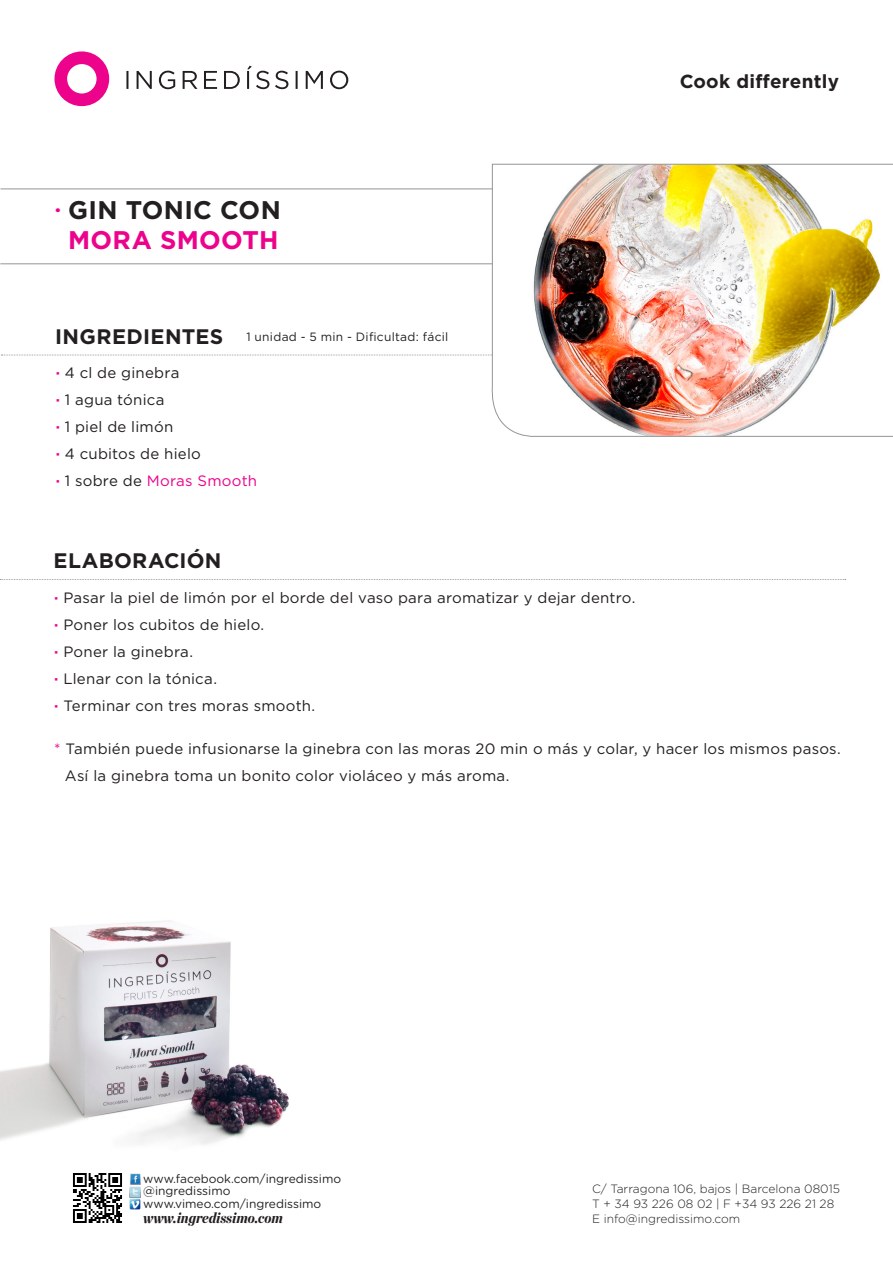
<style>
.page{position:relative;width:893px;height:1263px;background:#fff}
.page>*{position:absolute;margin:0;border:0;box-sizing:border-box;transform-origin:0 0}
.t1{font:700 25.5px "Gotham";letter-spacing:.015em;color:#231f20}
.t2{font:700 25.5px "Gotham";letter-spacing:.015em;color:#ed028c}
.t3{font:700 21px "Gotham";letter-spacing:.015em;color:#231f20}
.t4{font:700 18.9px "Gotham";letter-spacing:.015em;color:#231f20}
.t5{font:15px/27px "Gotham";letter-spacing:.015em;color:#231f20}
.t6{font:15px "Gotham";letter-spacing:.02em;color:#ed028c}
.t7{font:italic 900 15px "Chronicle Disp Cond";color:#231f20}
.t8{font:300 12px "Gotham Rounded";color:#231f20}
.t9{font:12px "Gotham Rounded";color:#231f20}
.t10{font:12px "Gotham";letter-spacing:.025em;color:#231f20}
.s1{font-family:"Helvetica";color:#ed028c}
.s2{font-weight:700;color:#ed028c}
.s3{font-weight:700}
.s4{color:#231f20}
.s5{color:#ed028c}
</style>
<div class="page">
<div style="left:55px;top:51px;width:54px;height:55px;border:13px solid #ed028c;border-radius:50%"></div>
<svg style="left:126px;top:66px;width:222px;height:23px"></svg>
<hr style="left:1px;top:189px;width:845px;height:1px;background:#939598">
<hr style="left:0;top:263px;width:845px;height:1px;background:#939598">
<svg style="left:1px;top:355px;width:488px;height:1px"></svg>
<svg style="left:0;top:579px;width:846px;height:1px"></svg>
<img style="left:489px;top:163px;width:404px;height:274px">
<img style="left:73px;top:1173px;width:49px;height:50px">
<svg style="left:130px;top:1173px;width:11px;height:37px"></svg>
<img style="left:0;top:920px;width:289px;height:225px">
<p class="t1" style="left:55px;top:193px;width:228px"><span class="s1">·</span> GIN TONIC CON</p>
<p class="t2" style="left:68px;top:223px;width:212px">MORA SMOOTH</p>
<p class="t3" style="left:55px;top:322px;width:170px">INGREDIENTES</p>
<p class="t10" style="left:246px;top:329px;width:204px">1 unidad - 5 min - Dificultad: fácil</p>
<p class="t5" style="left:56px;top:359px;width:125px"><span class="s2">·</span> 4 cl de ginebra</p>
<p class="t5" style="left:56px;top:386px;width:110px"><span class="s2">·</span> 1 agua tónica</p>
<p class="t5" style="left:56px;top:413px;width:119px"><span class="s2">·</span> 1 piel de limón</p>
<p class="t5" style="left:56px;top:440px;width:146px"><span class="s2">·</span> 4 cubitos de hielo</p>
<p class="t6" style="left:56px;top:471px;width:203px"><span class="s3">·</span> <span class="s4">1 sobre de</span> Moras Smooth</p>
<p class="t3" style="left:54px;top:547px;width:169px">ELABORACIÓN</p>
<p class="t4" style="left:680px;top:69px;width:161px">Cook differently</p>
<p class="t5" style="left:54px;top:584px;width:583px"><span class="s2">·</span> Pasar la piel de limón por el borde del vaso para aromatizar y dejar dentro.</p>
<p class="t5" style="left:54px;top:611px;width:212px"><span class="s2">·</span> Poner los cubitos de hielo.</p>
<p class="t5" style="left:54px;top:638px;width:140px"><span class="s2">·</span> Poner la ginebra.</p>
<p class="t5" style="left:54px;top:665px;width:164px"><span class="s2">·</span> Llenar con la tónica.</p>
<p class="t5" style="left:54px;top:692px;width:262px"><span class="s2">·</span> Terminar con tres moras smooth.</p>
<p class="t5" style="left:65px;top:735px;width:778px;text-indent:-10px"><span class="s5">*</span> También puede infusionarse la ginebra con las moras 20 min o más y colar, y hacer los mismos pasos.<br>Así la ginebra toma un bonito color violáceo y más aroma.</p>
<p class="t9" style="left:143px;top:1171px;width:199px">www.facebook.com/ingredissimo</p>
<p class="t9" style="left:143px;top:1184px;width:89px">@ingredissimo</p>
<p class="t9" style="left:143px;top:1196px;width:180px">www.vimeo.com/ingredissimo</p>
<p class="t7" style="left:143px;top:1205px;width:141px">www.ingredissimo.com</p>
<p class="t8" style="left:592px;top:1181px;width:249px">C/ Tarragona 106, bajos | Barcelona 08015</p>
<p class="t8" style="left:592px;top:1196px;width:244px">T + 34 93 226 08 02 | F +34 93 226 21 28</p>
<p class="t8" style="left:592px;top:1211px;width:150px">E info@ingredissimo.com</p>
</div>
